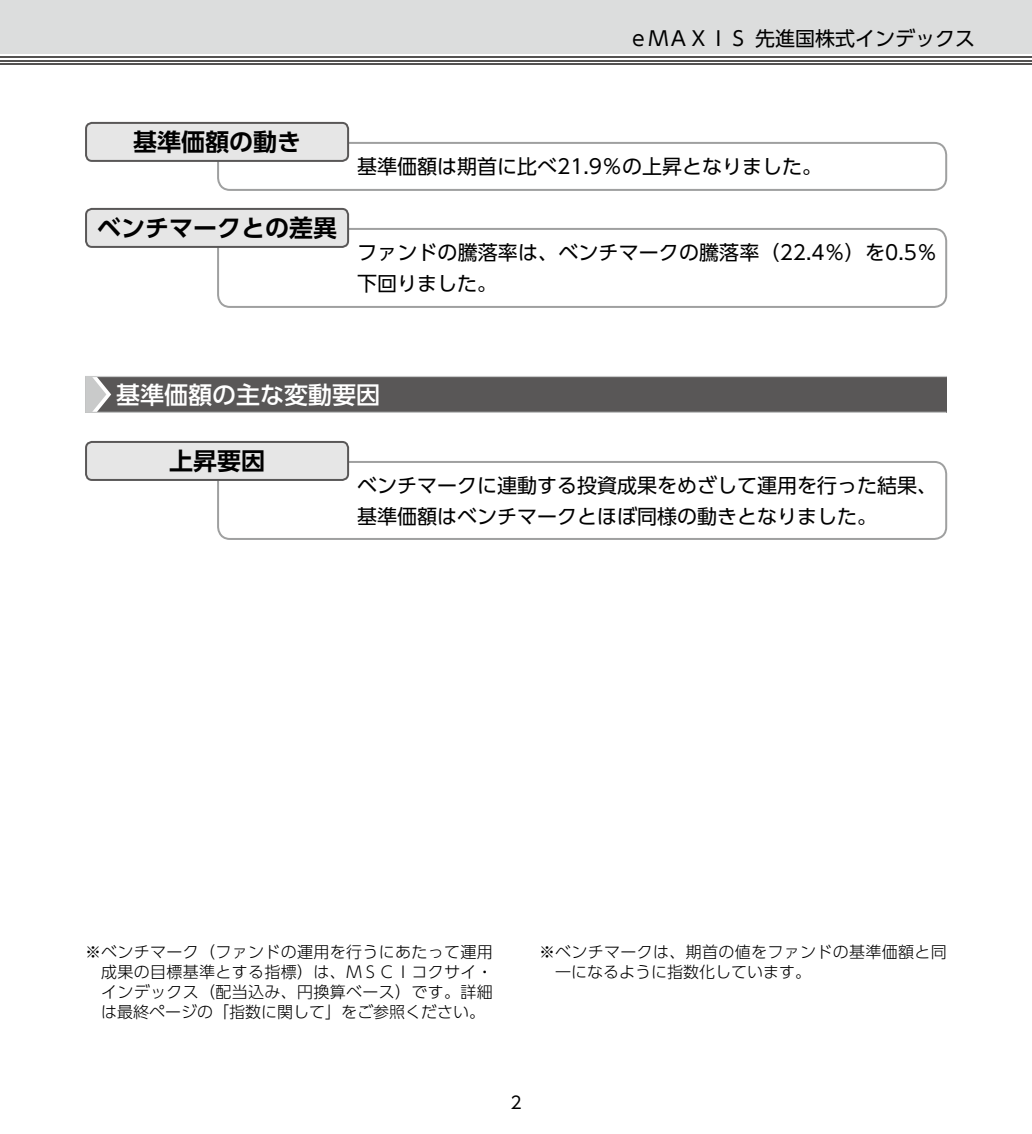
<style>
.page{position:relative;width:1032px;height:1134px;background:#fff}
.page>*{position:absolute;margin:0;border:0;box-sizing:border-box;transform-origin:0 0}
.t1{font:700 24px "UD Shin Go Pro De";color:#000}
.t2{font:500 24px "UD Shin Go Pro";color:#fff}
.t3{font:20px/31px "UD Shin Go Pro";color:#000}
.t4{font:17px "UD Shin Go Pro";color:#000}
.t5{font:300 16px/20px "UD Shin Go Pro";letter-spacing:.02em;color:#000;text-align:justify}
</style>
<div class="page">
<div style="left:0;top:0;width:1032px;height:54px;background:#dcdddd"></div>
<hr style="left:0;top:63px;width:1032px;height:2px;background:#545251">
<hr style="left:0;top:60px;width:1032px;height:1px;background:#545251">
<hr style="left:0;top:56px;width:1032px;height:2px;background:#545251">
<div style="left:217px;top:142px;width:730px;height:49px;border:2px solid #9fa0a0;border-radius:12px"></div>
<div style="left:86px;top:123px;width:262px;height:38px;background:#e6e6e6;border-radius:6px"></div>
<div style="left:85px;top:122px;width:264px;height:40px;border:2px solid #595757;border-radius:6px"></div>
<div style="left:217px;top:228px;width:730px;height:80px;border:2px solid #9fa0a0;border-radius:12px"></div>
<div style="left:86px;top:209px;width:262px;height:38px;background:#e6e6e6;border-radius:6px"></div>
<div style="left:85px;top:208px;width:264px;height:40px;border:2px solid #595757;border-radius:6px"></div>
<div style="left:85px;top:376px;width:862px;height:36px;background:#595757"></div>
<hr style="left:85px;top:412px;width:861px;height:1px;background:#c9caca">
<hr style="left:85px;top:376px;width:862px;height:1px;background:#c9caca">
<svg style="left:85px;top:377px;width:26px;height:35px"></svg>
<div style="left:217px;top:461px;width:730px;height:79px;border:2px solid #9fa0a0;border-radius:12px"></div>
<div style="left:86px;top:442px;width:262px;height:38px;background:#e6e6e6;border-radius:6px"></div>
<div style="left:85px;top:441px;width:264px;height:40px;border:2px solid #595757;border-radius:6px"></div>
<p class="t3" style="left:628px;top:22px;width:348px">ｅＭＡＸＩＳ 先進国株式インデックス</p>
<h1 class="t1" style="left:133px;top:122px;width:169px">基準価額の動き</h1>
<h1 class="t1" style="left:97px;top:208px;width:241px">ベンチマークとの差異</h1>
<p class="t3" style="left:357px;top:150px;width:466px">基準価額は期首に比べ21.9％の上昇となりました。</p>
<p class="t3" style="left:357px;top:236px;width:581px">ファンドの騰落率は、ベンチマークの騰落率（22.4％）を0.5％下回りました。</p>
<h1 class="t2" style="left:116px;top:375px;width:265px">基準価額の主な変動要因</h1>
<h1 class="t1" style="left:169px;top:441px;width:97px">上昇要因</h1>
<p class="t3" style="left:357px;top:469px;width:581px">ベンチマークに連動する投資成果をめざして運用を行った結果、基準価額はベンチマークとほぼ同様の動きとなりました。</p>
<p class="t5" style="left:101px;top:941px;width:393px;text-indent:-16px">※ベンチマーク（ファンドの運用を行うにあたって運用成果の目標基準とする指標）は、ＭＳＣＩコクサイ・インデックス（配当込み、円換算ベース）です。詳細は最終ページの「指数に関して」をご参照ください。</p>
<p class="t5" style="left:555px;top:941px;width:393px;text-indent:-16px">※ベンチマークは、期首の値をファンドの基準価額と同一になるように指数化しています。</p>
<p class="t4" style="left:510px;top:1089px;width:13px">2</p>
</div>
